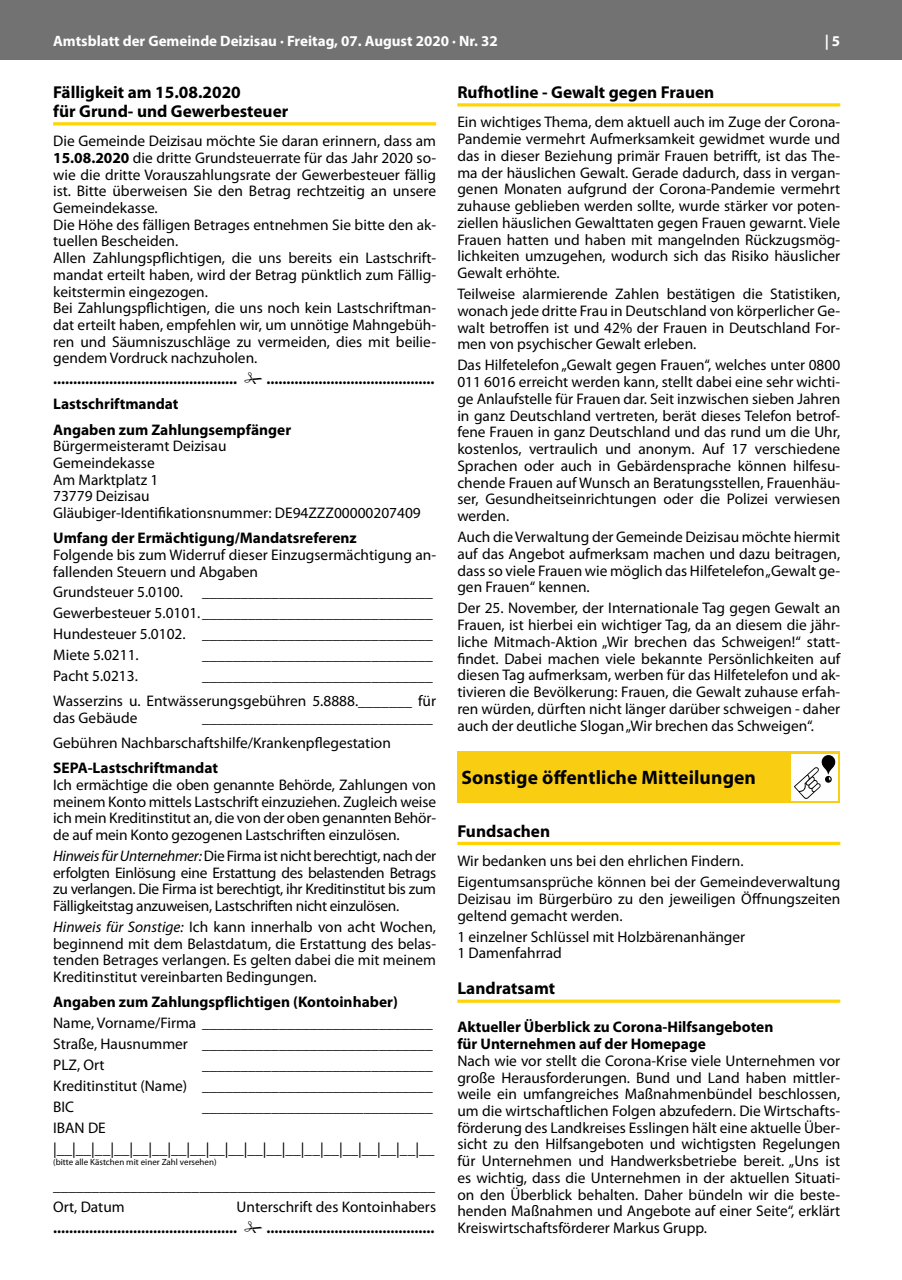
<style>
.page{position:relative;width:902px;height:1280px;background:#fff}
.page>*{position:absolute;margin:0;border:0;box-sizing:border-box;transform-origin:0 0}
.t1{font:700 19.5px "Myriad Pro";letter-spacing:.005em;color:#020202}
.t2{font:700 17.25px/18.9px "Myriad Pro";color:#000}
.t3{font:15.3px/16.8px "Myriad Pro";color:#000;text-align:justify}
.t4{font:700 15.3px/25.2px "Myriad Pro";color:#000}
.t5{font:700 15px "Myriad Pro";color:#fff}
.t6{font:9px "Myriad Pro";color:#000}
.s1{font-weight:700}
.s2{font-style:italic}
</style>
<div class="page">
<div style="left:0;top:0;width:901px;height:60px;background:#727272"></div>
<hr style="left:53px;top:122px;width:383px;height:3px;background:#ffd400">
<hr style="left:457px;top:103px;width:383px;height:3px;background:#ffd400">
<hr style="left:457px;top:842px;width:383px;height:3px;background:#ffd400">
<svg style="left:457px;top:999px;width:383px;height:4px;background:#ffdc33"></svg>
<div style="left:457px;top:751px;width:383px;height:51px;background:#f9ce12"></div>
<div style="left:791px;top:754px;width:46px;height:46px;background:#fefefe"></div>
<svg style="left:794px;top:755px;width:42px;height:44px"></svg>
<p class="t5" style="left:53px;top:31px;width:446px">Amtsblatt der Gemeinde Deizisau · Freitag, 07. August 2020 · Nr. 32</p>
<p class="t5" style="left:824px;top:31px;width:17px">| 5</p>
<p class="t2" style="left:53px;top:82px;width:237px">Fälligkeit am 15.08.2020<br>für Grund- und Gewerbesteuer</p>
<p class="t3" style="left:53px;top:133px;width:384px;text-align:left">Die Gemeinde Deizisau möchte Sie daran erinnern, dass am <span class="s1">15.08.2020</span> die dritte Grundsteuerrate für das Jahr 2020 so&shy;wie die dritte Vorauszahlungsrate der Gewerbesteuer fällig ist. Bitte überweisen Sie den Betrag rechtzeitig an unsere Gemeindekasse.<br>Die Höhe des fälligen Betrages entnehmen Sie bitte den ak&shy;tuellen Bescheiden.<br>Allen Zahlungspflichtigen, die uns bereits ein Lastschrift&shy;mandat erteilt haben, wird der Betrag pünktlich zum Fällig&shy;keitstermin eingezogen.<br>Bei Zahlungspflichtigen, die uns noch kein Lastschriftman&shy;dat erteilt haben, empfehlen wir, um unnötige Mahngebüh&shy;ren und Säumniszuschläge zu vermeiden, dies mit beilie&shy;gendem Vordruck nachzuholen.</p>
<p class="t4" style="left:53px;top:366px;width:185px">..............................................</p>
<p class="t4" style="left:266px;top:366px;width:169px">..........................................</p>
<p class="t4" style="left:53px;top:391px;width:239px">Lastschriftmandat<br>Angaben zum Zahlungsempfänger</p>
<p class="t3" style="left:53px;top:437px;width:369px;text-align:left">Bürgermeisteramt Deizisau<br>Gemeindekasse<br>Am Marktplatz 1<br>73779 Deizisau<br>Gläubiger-Identifikationsnummer: DE94ZZZ00000207409</p>
<p class="t4" style="left:53px;top:525px;width:305px">Umfang der Ermächtigung/Mandatsreferenz</p>
<p class="t3" style="left:53px;top:546px;width:384px">Folgende bis zum Widerruf dieser Einzugsermächtigung an&shy;fallenden Steuern und Abgaben</p>
<p class="t3" style="left:53px;top:582px;width:381px;line-height:21px">Grundsteuer 5.0100. ______________________________ Gewerbesteuer 5.0101.______________________________ Hundesteuer 5.0102. ______________________________ Miete 5.0211.</p>
<p class="t3" style="left:202px;top:646px;width:232px">______________________________</p>
<p class="t3" style="left:53px;top:667px;width:86px">Pacht 5.0213.</p>
<p class="t3" style="left:53px;top:663px;width:384px;line-height:25.2px;text-align:right">______________________________<br>Wasserzins u. Entwässerungsgebühren 5.8888._______ für</p>
<p class="t3" style="left:53px;top:709px;width:86px">das Gebäude</p>
<p class="t3" style="left:53px;top:705px;width:381px;line-height:25.2px;text-indent:149px">______________________________<br>Gebühren Nachbarschaftshilfe/Krankenpflegestation</p>
<p class="t4" style="left:53px;top:755px;width:166px">SEPA-Lastschriftmandat</p>
<p class="t3" style="left:53px;top:776px;width:384px">Ich ermächtige die oben genannte Behörde, Zahlungen von meinem Konto mittels Lastschrift einzuziehen. Zugleich weise ich mein Kreditinstitut an, die von der oben genannten Behör&shy;de auf mein Konto gezogenen Lastschriften einzulösen.</p>
<p class="t3" style="left:53px;top:847px;width:384px"><span class="s2">Hinweis für Unternehmer:</span> Die Firma ist nicht berechtigt, nach der erfolgten Einlösung eine Erstattung des belastenden Betrags zu verlangen. Die Firma ist berechtigt, ihr Kreditinstitut bis zum Fälligkeitstag anzuweisen, Lastschriften nicht einzulösen.</p>
<p class="t3" style="left:53px;top:918px;width:384px"><span class="s2">Hinweis für Sonstige:</span> Ich kann innerhalb von acht Wochen, beginnend mit dem Belastdatum, die Erstattung des belas&shy;tenden Betrages verlangen. Es gelten dabei die mit meinem Kreditinstitut vereinbarten Bedingungen.</p>
<p class="t4" style="left:53px;top:989px;width:346px">Angaben zum Zahlungspflichtigen (Kontoinhaber)</p>
<p class="t3" style="left:53px;top:1012px;width:381px;line-height:21px">Name, Vorname/Firma ______________________________ Straße, Hausnummer ______________________________ PLZ, Ort</p>
<p class="t3" style="left:53px;top:1054px;width:381px;line-height:21px;text-indent:149px">______________________________ Kreditinstitut (Name) ______________________________ BIC</p>
<p class="t3" style="left:202px;top:1098px;width:232px">______________________________</p>
<p class="t3" style="left:53px;top:1117px;width:382px;line-height:21px">IBAN DE |__|__|__|__|__|__|__|__|__|__|__|__|__|__|__|__|__|__|__|__</p>
<p class="t6" style="left:53px;top:1157px;width:165px">(bitte alle Kästchen mit einer Zahl versehen)</p>
<p class="t3" style="left:53px;top:1175px;width:383px;line-height:21px">__________________________________________________<br>Ort, Datum</p>
<p class="t2" style="left:457px;top:82px;width:258px">Rufhotline - Gewalt gegen Frauen</p>
<p class="t3" style="left:457px;top:114px;width:384px">Ein wichtiges Thema, dem aktuell auch im Zuge der Corona-Pandemie vermehrt Aufmerksamkeit gewidmet wurde und das in dieser Beziehung primär Frauen betrifft, ist das The&shy;ma der häuslichen Gewalt. Gerade dadurch, dass in vergan&shy;genen Monaten aufgrund der Corona-Pandemie vermehrt zuhause geblieben werden sollte, wurde stärker vor poten&shy;ziellen häuslichen Gewalttaten gegen Frauen gewarnt. Viele Frauen hatten und haben mit mangelnden Rückzugsmög&shy;lichkeiten umzugehen, wodurch sich das Risiko häuslicher Gewalt erhöhte.</p>
<p class="t3" style="left:457px;top:285px;width:384px">Teilweise alarmierende Zahlen bestätigen die Statistiken, wonach jede dritte Frau in Deutschland von körperlicher Ge&shy;walt betroffen ist und 42% der Frauen in Deutschland For&shy;men von psychischer Gewalt erleben.</p>
<p class="t3" style="left:457px;top:357px;width:384px">Das Hilfetelefon „Gewalt gegen Frauen“, welches unter 0800<br>011 6016 erreicht werden kann, stellt dabei eine sehr wichti&shy;ge Anlaufstelle für Frauen dar. Seit inzwischen sieben Jahren in ganz Deutschland vertreten, berät dieses Telefon betrof&shy;fene Frauen in ganz Deutschland und das rund um die Uhr, kostenlos, vertraulich und anonym. Auf 17 verschiedene Sprachen oder auch in Gebärdensprache können hilfesu&shy;chende Frauen auf Wunsch an Beratungsstellen, Frauenhäu&shy;ser, Gesundheitseinrichtungen oder die Polizei verwiesen werden.</p>
<p class="t3" style="left:457px;top:528px;width:384px">Auch die Verwaltung der Gemeinde Deizisau möchte hiermit auf das Angebot aufmerksam machen und dazu beitragen, dass so viele Frauen wie möglich das Hilfetelefon „Gewalt ge&shy;gen Frauen“ kennen.</p>
<p class="t3" style="left:457px;top:600px;width:384px">Der 25. November, der Internationale Tag gegen Gewalt an Frauen, ist hierbei ein wichtiger Tag, da an diesem die jähr&shy;liche Mitmach-Aktion „Wir brechen das Schweigen!“ statt&shy;findet. Dabei machen viele bekannte Persönlichkeiten auf diesen Tag aufmerksam, werben für das Hilfetelefon und ak&shy;tivieren die Bevölkerung: Frauen, die Gewalt zuhause erfah&shy;ren würden, dürften nicht länger darüber schweigen - daher auch der deutliche Slogan „Wir brechen das Schweigen“.</p>
<p class="t1" style="left:461px;top:766px;width:296px">Sonstige öffentliche Mitteilungen</p>
<p class="t2" style="left:457px;top:821px;width:94px">Fundsachen</p>
<p class="t3" style="left:457px;top:850px;width:384px;line-height:21px">Wir bedanken uns bei den ehrlichen Findern.<br>Eigentumsansprüche können bei der Gemeindeverwaltung</p>
<p class="t3" style="left:457px;top:890px;width:384px">Deizisau im Bürgerbüro zu den jeweiligen Öffnungszeiten geltend gemacht werden.</p>
<p class="t3" style="left:457px;top:928px;width:289px">1 einzelner Schlüssel mit Holzbärenanhänger<br>1 Damenfahrrad</p>
<p class="t2" style="left:457px;top:978px;width:99px">Landratsamt</p>
<p class="t4" style="left:457px;top:1018px;width:317px;line-height:16.8px">Aktueller Überblick zu Corona-Hilfsangeboten für Unternehmen auf der Homepage</p>
<p class="t3" style="left:457px;top:1052px;width:384px">Nach wie vor stellt die Corona-Krise viele Unternehmen vor große Herausforderungen. Bund und Land haben mittler&shy;weile ein umfangreiches Maßnahmenbündel beschlossen, um die wirtschaftlichen Folgen abzufedern. Die Wirtschafts&shy;förderung des Landkreises Esslingen hält eine aktuelle Über&shy;sicht zu den Hilfsangeboten und wichtigsten Regelungen für Unternehmen und Handwerksbetriebe bereit. „Uns ist es wichtig, dass die Unternehmen in der aktuellen Situati&shy;on den Überblick behalten. Daher bündeln wir die beste&shy;henden Maßnahmen und Angebote auf einer Seite“, erklärt Kreiswirtschaftsförderer Markus Grupp.</p>
<p class="t3" style="left:236px;top:1198px;width:201px">Unterschrift des Kontoinhabers</p>
<p class="t4" style="left:53px;top:1215px;width:185px">..............................................</p>
<p class="t4" style="left:266px;top:1215px;width:169px">..........................................</p>
</div>
